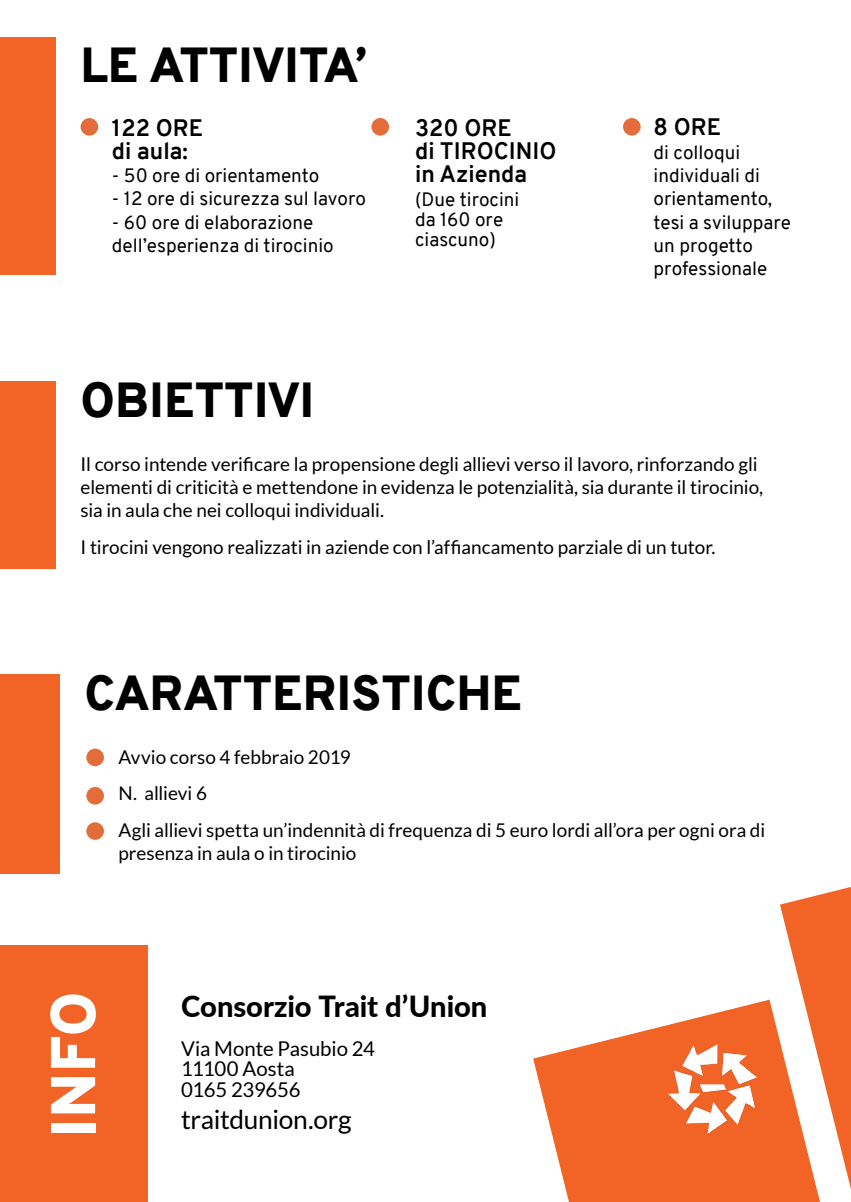
<style>
.page{position:relative;width:851px;height:1202px;background:#fff}
.page>*{position:absolute;margin:0;border:0;box-sizing:border-box;transform-origin:0 0}
.t1{font:900 63.2px "Overpass";color:#fff}
.t2{font:900 48px "Overpass";color:#000}
.t3{font:800 29.2px "Lato";letter-spacing:-.005em;color:#000}
.t4{font:26.2px "Lato";letter-spacing:-.015em;color:#000}
.t5{font:700 23.2px/23.2px "Overpass";color:#000}
.t6{font:20.4px/20.4px "Lato";letter-spacing:-.005em;color:#000}
.t7{font:19px/23.2px "Lato";color:#000}
.t8{font:19px/23.2px "Overpass";color:#000}
</style>
<div class="page">
<div style="left:0;top:945px;width:147px;height:257px;background:#f26326"></div>
<svg style="left:533px;top:887px;width:317px;height:315px"></svg>
<img style="left:668px;top:1045px;width:88px;height:88px">
<div style="left:0;top:38px;width:56px;height:237px;background:#f26326"></div>
<div style="left:81px;top:118px;width:17px;height:18px;background:#e46c3b;border-radius:50%"></div>
<div style="left:623px;top:118px;width:17px;height:18px;background:#e46c3b;border-radius:50%"></div>
<div style="left:371px;top:118px;width:18px;height:18px;background:#e46c3b;border-radius:50%"></div>
<div style="left:0;top:381px;width:56px;height:187px;background:#f26326"></div>
<div style="left:0;top:674px;width:60px;height:199px;background:#f26326"></div>
<div style="left:86px;top:749px;width:18px;height:17px;background:#e46c3b;border-radius:50%"></div>
<div style="left:86px;top:787px;width:18px;height:18px;background:#e46c3b;border-radius:50%"></div>
<div style="left:86px;top:822px;width:18px;height:18px;background:#e46c3b;border-radius:50%"></div>
<h2 class="t2" style="left:81px;top:31px;width:288px">LE ATTIVITA’</h2>
<p class="t5" style="left:112px;top:116px;width:93px">122 ORE di aula:</p>
<p class="t8" style="left:112px;top:164px;width:209px">- 50 ore di orientamento</p>
<p class="t8" style="left:112px;top:187px;width:255px">- 12 ore di sicurezza sul lavoro</p>
<p class="t8" style="left:112px;top:211px;width:223px">- 60 ore di elaborazione dell’esperienza di tirocinio</p>
<p class="t5" style="left:415px;top:116px;width:143px">320 ORE<br>di TIROCINIO in Azienda</p>
<p class="t8" style="left:415px;top:189px;width:106px;line-height:20.4px">(Due tirocini da 160 ore ciascuno)</p>
<h2 class="t2" style="left:81px;top:366px;width:235px">OBIETTIVI</h2>
<p class="t5" style="left:653px;top:116px;width:69px">8 ORE</p>
<p class="t8" style="left:653px;top:141px;width:139px">di colloqui individuali di orientamento, tesi a sviluppare un progetto professionale</p>
<p class="t7" style="left:81px;top:452px;width:684px">Il corso intende verificare la propensione degli allievi verso il lavoro, rinforzando gli elementi di criticità e mettendone in evidenza le potenzialità, sia durante il tirocinio, sia in aula che nei colloqui individuali.</p>
<p class="t7" style="left:81px;top:535px;width:636px">I tirocini vengono realizzati in aziende con l’affiancamento parziale di un tutor.</p>
<h2 class="t2" style="left:84px;top:659px;width:439px">CARATTERISTICHE</h2>
<p class="t7" style="left:118px;top:739px;width:648px;line-height:36.4px">Avvio corso 4 febbraio 2019<br>N. allievi 6<br>Agli allievi spetta un’indennità di frequenza di 5 euro lordi all’ora per ogni ora di</p>
<p class="t7" style="left:118px;top:841px;width:239px">presenza in aula o in tirocinio</p>
<h1 class="t1" style="left:28px;top:1138px;width:148px;rotate:-90deg">INFO</h1>
<h3 class="t3" style="left:181px;top:985px;width:308px">Consorzio Trait d’Union</h3>
<p class="t6" style="left:181px;top:1038px;width:195px">Via Monte Pasubio 24<br>11100 Aosta<br>0165 239656</p>
<h3 class="t4" style="left:181px;top:1105px;width:172px">traitdunion.org</h3>
</div>
